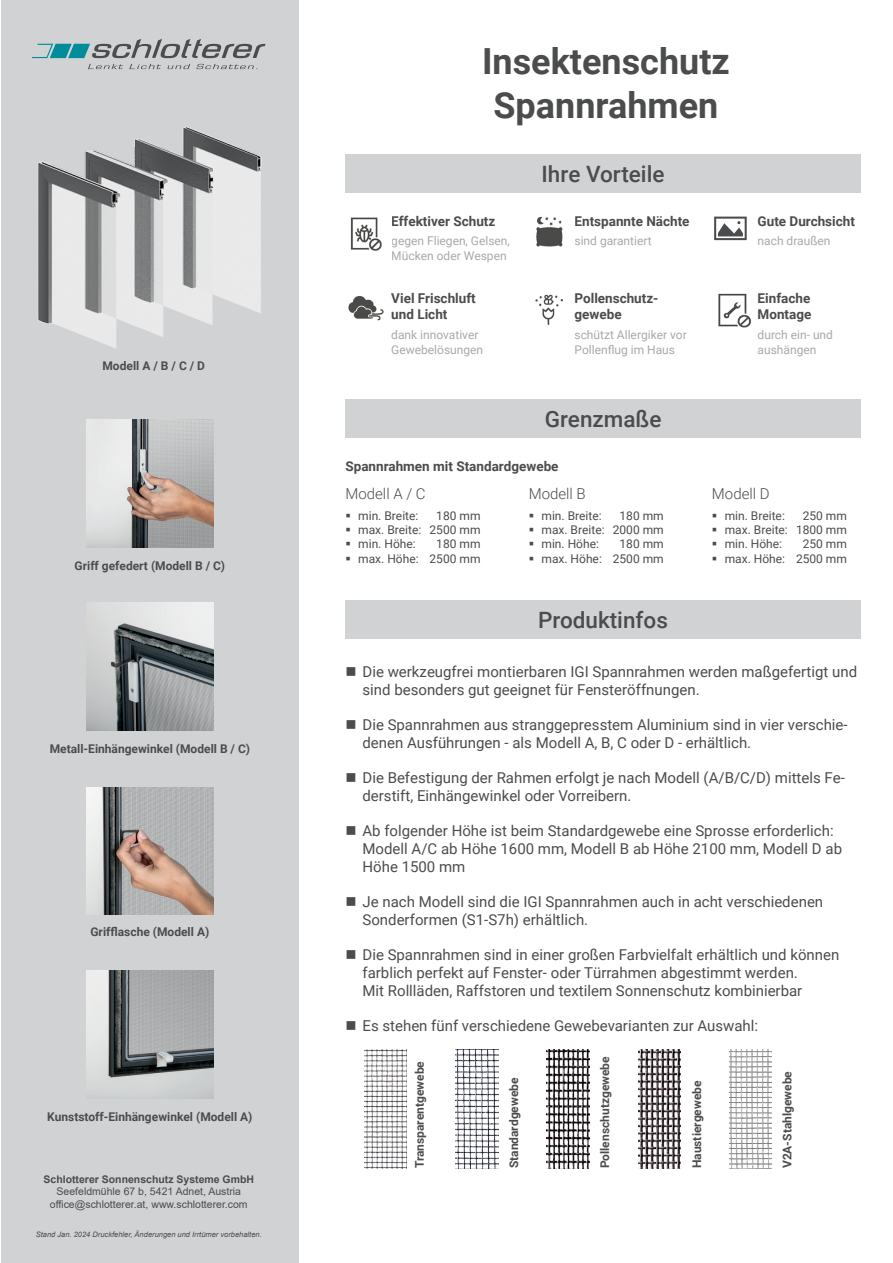
<style>
.page{position:relative;width:893px;height:1263px;background:#fff}
.page>*{position:absolute;margin:0;border:0;box-sizing:border-box;transform-origin:0 0}
.Ü1{font:700 36px "Roboto";color:#4b4c4d}
.Ü2{font:500 22.5px "Roboto";color:#4b4c4d}
.t1{font:15px/18px "Roboto";color:#4b4c4d}
.Ü4{font:300 15px "Roboto";color:#4b4c4d}
.Ü3{font:700 13.5px/16.2px "Roboto";color:#4b4c4d}
.Bildunterschrift_1{font:700 12px "Roboto";color:#4b4c4d}
.t2{font:12px "Roboto";color:#4b4c4d}
.Text_8_Pkt{font:12px/15px "Roboto";color:#a8a9ad}
.t3{font:10.5px "Arial";color:#4b4c4d}
.t4{font:700 10.5px "Arial";color:#4b4c4d}
.t5{font:italic 7.5px "Arial";color:#4b4c4d}
</style>
<div class="page">
<div style="left:1px;top:0;width:298px;height:1263px;background:#d1d2d4"></div>
<svg style="left:88px;top:64px;width:35px;height:5px"></svg>
<svg style="left:129px;top:64px;width:32px;height:5px"></svg>
<svg style="left:167px;top:64px;width:23px;height:5px"></svg>
<svg style="left:196px;top:64px;width:61px;height:5px"></svg>
<svg style="left:32px;top:39px;width:234px;height:19px"></svg>
<div style="left:345px;top:399px;width:516px;height:38px;background:#d1d2d4"></div>
<div style="left:345px;top:600px;width:516px;height:38px;background:#d1d2d4"></div>
<div style="left:345px;top:154px;width:516px;height:38px;background:#d1d2d4"></div>
<img style="left:536px;top:216px;width:27px;height:31px">
<svg style="left:714px;top:217px;width:33px;height:23px"></svg>
<img style="left:350px;top:217px;width:32px;height:34px">
<img style="left:348px;top:296px;width:36px;height:25px">
<img style="left:535px;top:294px;width:28px;height:31px">
<img style="left:456px;top:1049px;width:42px;height:119px">
<img style="left:364px;top:1049px;width:43px;height:119px">
<img style="left:638px;top:1049px;width:43px;height:119px">
<img style="left:547px;top:1049px;width:42px;height:119px">
<img style="left:729px;top:1049px;width:43px;height:119px">
<img style="left:718px;top:293px;width:33px;height:35px">
<img style="left:38px;top:127px;width:224px;height:222px">
<img style="left:86px;top:420px;width:128px;height:127px">
<img style="left:86px;top:603px;width:128px;height:127px">
<img style="left:86px;top:971px;width:128px;height:127px">
<img style="left:86px;top:787px;width:128px;height:128px">
<p class="Bildunterschrift_1" style="left:102px;top:357px;width:104px">Modell A / B / C / D</p>
<p class="Bildunterschrift_1" style="left:75px;top:557px;width:152px">Griff gefedert (Modell B / C)</p>
<p class="Bildunterschrift_1" style="left:50px;top:741px;width:202px">Metall-Einhängewinkel (Modell B / C)</p>
<p class="Bildunterschrift_1" style="left:90px;top:923px;width:120px">Grifflasche (Modell A)</p>
<p class="Bildunterschrift_1" style="left:47px;top:1108px;width:207px">Kunststoff-Einhängewinkel (Modell A)</p>
<p class="t4" style="left:44px;top:1171px;width:212px">Schlotterer Sonnenschutz Systeme GmbH</p>
<p class="t3" style="left:57px;top:1184px;width:186px">Seefeldmühle 67 b, 5421 Adnet, Austria</p>
<p class="t3" style="left:50px;top:1197px;width:199px">office@schlotterer.at, www.schlotterer.com</p>
<p class="t5" style="left:36px;top:1229px;width:227px">Stand Jan. 2024 Druckfehler, Änderungen und Irrtümer vorbehalten.</p>
<p class="Ü1" style="left:482px;top:36px;width:249px">Insektenschutz</p>
<p class="Ü1" style="left:493px;top:80px;width:226px">Spannrahmen</p>
<p class="Ü3" style="left:391px;top:212px;width:106px">Effektiver Schutz</p>
<p class="Text_8_Pkt" style="left:391px;top:233px;width:120px">gegen Fliegen, Gelsen,<br>Mücken oder Wespen</p>
<p class="Ü3" style="left:391px;top:290px;width:86px">Viel Frischluft und Licht</p>
<p class="Text_8_Pkt" style="left:391px;top:326px;width:93px">dank innovativer<br>Gewebelösungen</p>
<p class="Ü2" style="left:542px;top:158px;width:124px">Ihre Vorteile</p>
<p class="Ü3" style="left:574px;top:212px;width:117px">Entspannte Nächte</p>
<p class="Text_8_Pkt" style="left:574px;top:233px;width:79px">sind garantiert</p>
<p class="Ü3" style="left:574px;top:290px;width:86px">Pollenschutz&shy;gewebe</p>
<p class="Text_8_Pkt" style="left:574px;top:326px;width:114px">schützt Allergiker vor</p>
<p class="Text_8_Pkt" style="left:574px;top:341px;width:102px">Pollenflug im Haus</p>
<p class="Ü2" style="left:545px;top:403px;width:118px">Grenzmaße</p>
<p class="Ü3" style="left:345px;top:458px;width:215px">Spannrahmen mit Standardgewebe</p>
<p class="Ü4" style="left:345px;top:483px;width:82px">Modell A / C</p>
<p class="t2" style="left:358px;top:507px;width:62px">min. Breite:</p>
<p class="t2" style="left:436px;top:507px;width:46px">180 mm</p>
<p class="t2" style="left:358px;top:521px;width:124px">max. Breite: 2500 mm</p>
<p class="t2" style="left:358px;top:536px;width:59px">min. Höhe:</p>
<p class="t2" style="left:436px;top:536px;width:46px">180 mm</p>
<p class="t2" style="left:358px;top:550px;width:124px">max. Höhe: 2500 mm</p>
<p class="Ü4" style="left:529px;top:483px;width:59px">Modell B</p>
<p class="t2" style="left:541px;top:507px;width:62px">min. Breite:</p>
<p class="t2" style="left:619px;top:507px;width:46px">180 mm</p>
<p class="t2" style="left:541px;top:521px;width:124px">max. Breite: 2000 mm</p>
<p class="t2" style="left:541px;top:536px;width:59px">min. Höhe:</p>
<p class="t2" style="left:619px;top:536px;width:46px">180 mm</p>
<p class="t2" style="left:541px;top:550px;width:124px">max. Höhe: 2500 mm</p>
<p class="Ü2" style="left:538px;top:604px;width:131px">Produktinfos</p>
<p class="Ü3" style="left:758px;top:212px;width:99px">Gute Durchsicht</p>
<p class="Text_8_Pkt" style="left:758px;top:233px;width:74px">nach draußen</p>
<p class="Ü3" style="left:758px;top:290px;width:55px">Einfache<br>Montage</p>
<p class="Text_8_Pkt" style="left:758px;top:326px;width:77px">durch ein- und aushängen</p>
<p class="Ü4" style="left:712px;top:483px;width:59px">Modell D</p>
<p class="t2" style="left:725px;top:507px;width:62px">min. Breite:</p>
<p class="t2" style="left:803px;top:507px;width:46px">250 mm</p>
<p class="t2" style="left:725px;top:521px;width:124px">max. Breite: 1800 mm</p>
<p class="t2" style="left:725px;top:536px;width:59px">min. Höhe:</p>
<p class="t2" style="left:803px;top:536px;width:46px">250 mm</p>
<p class="t2" style="left:725px;top:550px;width:124px">max. Höhe: 2500 mm</p>
<p class="t1" style="left:362px;top:662px;width:496px">Die werkzeugfrei montierbaren IGI Spannrahmen werden maßgefertigt und sind besonders gut geeignet für Fensteröffnungen.</p>
<p class="t1" style="left:362px;top:715px;width:487px">Die Spannrahmen aus stranggepresstem Aluminium sind in vier verschie&shy;denen Ausführungen - als Modell A, B, C oder D - erhältlich.</p>
<p class="t1" style="left:362px;top:768px;width:484px">Die Befestigung der Rahmen erfolgt je nach Modell (A/B/C/D) mittels Fe&shy;derstift, Einhängewinkel oder Vorreibern.</p>
<p class="t1" style="left:362px;top:821px;width:481px">Ab folgender Höhe ist beim Standardgewebe eine Sprosse erforderlich:<br>Modell A/C ab Höhe 1600 mm, Modell B ab Höhe 2100 mm, Modell D ab<br>Höhe 1500 mm</p>
<p class="t1" style="left:362px;top:892px;width:462px">Je nach Modell sind die IGI Spannrahmen auch in acht verschiedenen<br>Sonderformen (S1-S7h) erhältlich.</p>
<p class="t1" style="left:362px;top:945px;width:478px">Die Spannrahmen sind in einer großen Farbvielfalt erhältlich und können farblich perfekt auf Fenster- oder Türrahmen abgestimmt werden.<br>Mit Rollläden, Raffstoren und textilem Sonnenschutz kombinierbar</p>
<p class="t1" style="left:362px;top:1016px;width:397px">Es stehen fünf verschiedene Gewebevarianten zur Auswahl:</p>
<p class="Bildunterschrift_1" style="left:411px;top:1168px;width:109px;rotate:-90deg">Transparentgewebe</p>
<p class="Bildunterschrift_1" style="left:506px;top:1168px;width:92px;rotate:-90deg">Standardgewebe</p>
<p class="Bildunterschrift_1" style="left:596px;top:1168px;width:113px;rotate:-90deg">Pollenschutzgewebe</p>
<p class="Bildunterschrift_1" style="left:688px;top:1168px;width:89px;rotate:-90deg">Haustiergewebe</p>
<p class="Bildunterschrift_1" style="left:779px;top:1168px;width:99px;rotate:-90deg">V2A-Stahlgewebe</p>
</div>
